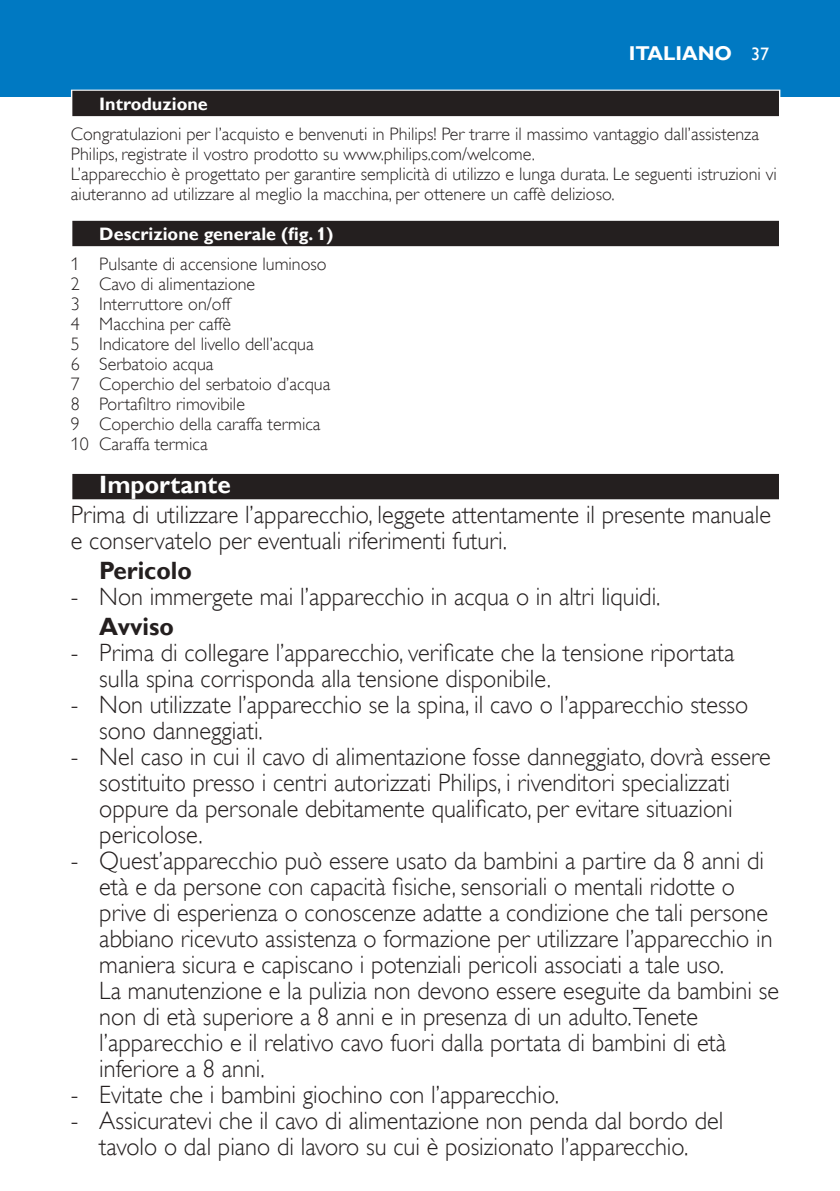
<style>
.page{position:relative;width:840px;height:1191px;background:#fff}
.page>*{position:absolute;margin:0;border:0;box-sizing:border-box;transform-origin:0 0}
.t1{font:25px/26px "Gill Sans Alt One WGL Light";color:#241f1f}
.t2{font:700 25px "Gill Sans Alt One WGL";color:#241f1f}
.t3{font:700 25px "Gill Sans Alt One WGL";color:#fff}
.t4{font:700 20px "Gill Sans Alt One WGL";color:#fff}
.t5{font:18px/20px "Gill Sans Alt One WGL Light";color:#241f1f}
.t6{font:700 18px "Gill Sans Alt One WGL";color:#fff}
.t7{font:18px "Gill Sans Alt One WGL";color:#fff}
</style>
<div class="page">
<div style="left:0;top:0;width:839px;height:96px;background:#0079c2"></div>
<div style="left:71px;top:90px;width:709px;height:28px;background:#e4e3e3"></div>
<div style="left:72px;top:91px;width:706px;height:25px;background:#241f1f"></div>
<div style="left:71px;top:220px;width:709px;height:28px;background:#d8d7d7"></div>
<div style="left:72px;top:221px;width:706px;height:25px;background:#241f1f"></div>
<div style="left:71px;top:473px;width:709px;height:28px;background:#bebdbd"></div>
<div style="left:72px;top:474px;width:706px;height:25px;background:#241f1f"></div>
<p class="t4" style="left:628px;top:40px;width:105px">ITALIANO</p>
<p class="t7" style="left:750px;top:42px;width:19px">37</p>
<p class="t6" style="left:99px;top:92px;width:110px">Introduzione</p>
<p class="t5" style="left:71px;top:124px;width:707px">Congratulazioni per l’acquisto e benvenuti in Philips! Per trarre il massimo vantaggio dall’assistenza Philips, registrate il vostro prodotto su www.philips.com/welcome.<br>L’apparecchio è progettato per garantire semplicità di utilizzo e lunga durata. Le seguenti istruzioni vi aiuteranno ad utilizzare al meglio la macchina, per ottenere un caffè delizioso.</p>
<p class="t6" style="left:99px;top:222px;width:235px">Descrizione generale (fig. 1)</p>
<p class="t5" style="left:71px;top:254px;width:261px">1 Pulsante di accensione luminoso<br>2 Cavo di alimentazione<br>3 Interruttore on/off<br>4 Macchina per caffè<br>5 Indicatore del livello dell’acqua<br>6 Serbatoio acqua<br>7 Coperchio del serbatoio d’acqua<br>8 Portafiltro rimovibile<br>9 Coperchio della caraffa termica<br>10 Caraffa termica</p>
<p class="t3" style="left:99px;top:468px;width:133px">Importante</p>
<p class="t1" style="left:71px;top:502px;width:701px">Prima di utilizzare l’apparecchio, leggete attentamente il presente manuale e conservatelo per eventuali riferimenti futuri.</p>
<p class="t2" style="left:99px;top:553px;width:94px">Pericolo</p>
<p class="t1" style="left:71px;top:584px;width:590px">- Non immergete mai l’apparecchio in acqua o in altri liquidi.</p>
<p class="t2" style="left:99px;top:609px;width:76px">Avviso</p>
<p class="t1" style="left:99px;top:640px;width:636px;text-indent:-28px">- Prima di collegare l’apparecchio, verificate che la tensione riportata sulla spina corrisponda alla tensione disponibile.</p>
<p class="t1" style="left:99px;top:692px;width:650px;text-indent:-28px">- Non utilizzate l’apparecchio se la spina, il cavo o l’apparecchio stesso sono danneggiati.</p>
<p class="t1" style="left:99px;top:744px;width:672px;text-indent:-28px">- Nel caso in cui il cavo di alimentazione fosse danneggiato, dovrà essere sostituito presso i centri autorizzati Philips, i rivenditori specializzati oppure da personale debitamente qualificato, per evitare situazioni pericolose.</p>
<p class="t1" style="left:99px;top:848px;width:680px;text-indent:-28px">- Quest’apparecchio può essere usato da bambini a partire da 8 anni di età e da persone con capacità fisiche, sensoriali o mentali ridotte o prive di esperienza o conoscenze adatte a condizione che tali persone abbiano ricevuto assistenza o formazione per utilizzare l’apparecchio in maniera sicura e capiscano i potenziali pericoli associati a tale uso.<br>La manutenzione e la pulizia non devono essere eseguite da bambini se non di età superiore a 8 anni e in presenza di un adulto.Tenete l’apparecchio e il relativo cavo fuori dalla portata di bambini di età inferiore a 8 anni.</p>
<p class="t1" style="left:71px;top:1082px;width:489px">- Evitate che i bambini giochino con l’apparecchio.</p>
<p class="t1" style="left:71px;top:1108px;width:653px;text-align:center">- Assicuratevi che il cavo di alimentazione non penda dal bordo del tavolo o dal piano di lavoro su cui è posizionato l’apparecchio.</p>
</div>
